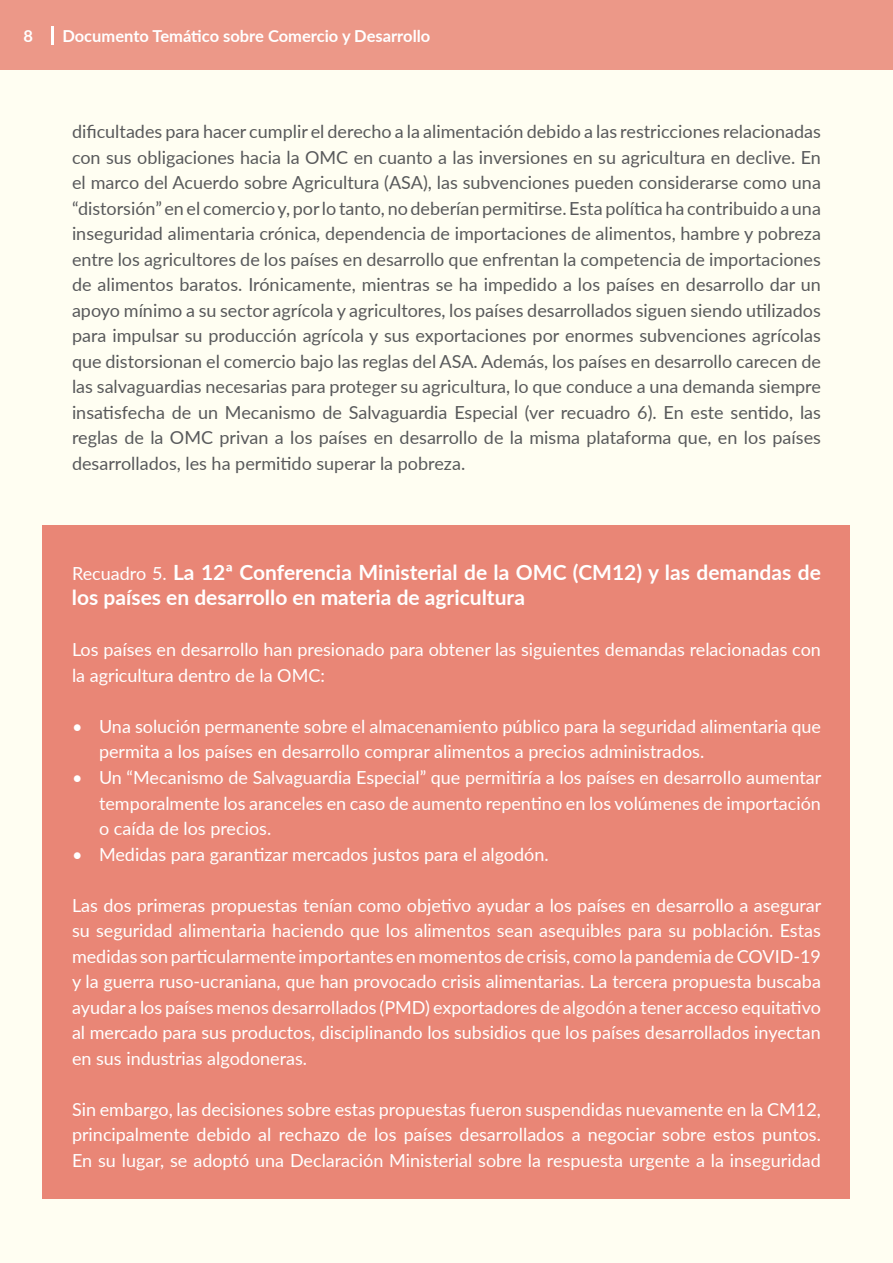
<style>
.page{position:relative;width:893px;height:1263px;background:#fffef2}
.page>*{position:absolute;margin:0;border:0;box-sizing:border-box;transform-origin:0 0}
.t1{font:700 21px/25.5px "Lato";color:#fff}
.t2{font:18px/25.5px "Lato";color:#fff;text-align:justify}
.t3{font:18px/25.5px "Lato";color:#58595b;text-align:justify}
.t4{font:700 16.5px "Lato";color:#fff}
.s1{font-weight:400;font-size:18px}
</style>
<div class="page">
<div style="left:0;top:0;width:893px;height:70px;background:#ec9888"></div>
<hr style="left:51px;top:26px;width:3px;height:18px;background:#fff">
<div style="left:43px;top:525px;width:807px;height:674px;background:#e98676"></div>
<p class="t4" style="left:24px;top:23px;width:11px">8</p>
<p class="t4" style="left:62px;top:23px;width:369px">Documento Temático sobre Comercio y Desarrollo</p>
<p class="t3" style="left:72px;top:118px;width:750px">dificultades para hacer cumplir el derecho a la alimentación debido a las restricciones relacionadas con sus obligaciones hacia la OMC en cuanto a las inversiones en su agricultura en declive. En el marco del Acuerdo sobre Agricultura (ASA), las subvenciones pueden considerarse como una “distorsión” en el comercio y, por lo tanto, no deberían permitirse. Esta política ha contribuido a una inseguridad alimentaria crónica, dependencia de importaciones de alimentos, hambre y pobreza entre los agricultores de los países en desarrollo que enfrentan la competencia de importaciones de alimentos baratos. Irónicamente, mientras se ha impedido a los países en desarrollo dar un apoyo mínimo a su sector agrícola y agricultores, los países desarrollados siguen siendo utilizados para impulsar su producción agrícola y sus exportaciones por enormes subvenciones agrícolas que distorsionan el comercio bajo las reglas del ASA. Además, los países en desarrollo carecen de las salvaguardias necesarias para proteger su agricultura, lo que conduce a una demanda siempre insatisfecha de un Mecanismo de Salvaguardia Especial (ver recuadro 6). En este sentido, las reglas de la OMC privan a los países en desarrollo de la misma plataforma que, en los países desarrollados, les ha permitido superar la pobreza.</p>
<p class="t1" style="left:72px;top:559px;width:750px"><span class="s1">Recuadro 5.</span> La 12ª Conferencia Ministerial de la OMC (CM12) y las demandas de los países en desarrollo en materia de agricultura</p>
<p class="t2" style="left:72px;top:636px;width:750px">Los países en desarrollo han presionado para obtener las siguientes demandas relacionadas con la agricultura dentro de la OMC:</p>
<p class="t2" style="left:99px;top:713px;width:723px;text-indent:-27px">• Una solución permanente sobre el almacenamiento público para la seguridad alimentaria que permita a los países en desarrollo comprar alimentos a precios administrados.</p>
<p class="t2" style="left:99px;top:764px;width:724px;text-indent:-27px">• Un “Mecanismo de Salvaguardia Especial” que permitiría a los países en desarrollo aumentar temporalmente los aranceles en caso de aumento repentino en los volúmenes de importación o caída de los precios.</p>
<p class="t2" style="left:72px;top:840px;width:478px">• Medidas para garantizar mercados justos para el algodón.</p>
<p class="t2" style="left:72px;top:891px;width:751px">Las dos primeras propuestas tenían como objetivo ayudar a los países en desarrollo a asegurar su seguridad alimentaria haciendo que los alimentos sean asequibles para su población. Estas medidas son particularmente importantes en momentos de crisis, como la pandemia de COVID-19 y la guerra ruso-ucraniana, que han provocado crisis alimentarias. La tercera propuesta buscaba ayudar a los países menos desarrollados (PMD) exportadores de algodón a tener acceso equitativo al mercado para sus productos, disciplinando los subsidios que los países desarrollados inyectan en sus industrias algodoneras.</p>
<p class="t2" style="left:72px;top:1095px;width:750px">Sin embargo, las decisiones sobre estas propuestas fueron suspendidas nuevamente en la CM12, principalmente debido al rechazo de los países desarrollados a negociar sobre estos puntos.<br>En su lugar, se adoptó una Declaración Ministerial sobre la respuesta urgente a la inseguridad</p>
</div>
